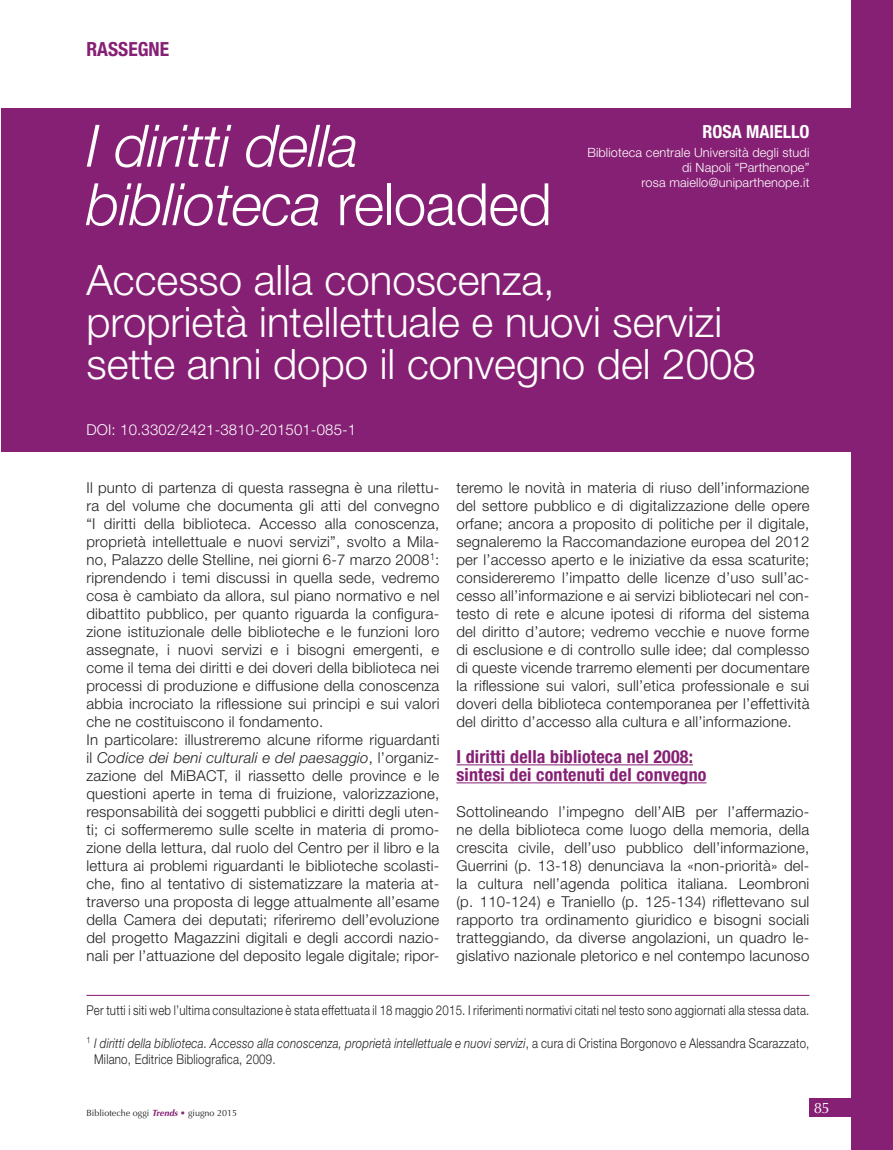
<style>
.page{position:relative;width:893px;height:1150px;background:#fff}
.page>*{position:absolute;margin:0;border:0;box-sizing:border-box;transform-origin:0 0}
.t1{font:italic 300 58.5px/58.5px "Helvetica Neue LT Std";letter-spacing:-.01em;color:#fff}
.t2{font:300 42px/42px "Helvetica Neue LT Std";color:#fff}
.t3{font:700 condensed 19.5px "Helvetica Neue LT Std";color:#862074}
.t4{font:700 condensed 18px/18px "Helvetica Neue LT Std";letter-spacing:.01em;color:#862074}
.t5{font:700 condensed 18px "Helvetica Neue LT Std";color:#fff}
.t6{font:300 15px/18px "Helvetica Neue LT Std";letter-spacing:.015em;color:#231f20;text-align:justify}
.t7{font:300 15px "Helvetica Neue LT Std";letter-spacing:.01em;color:#fff}
.t8{font:15px "Optima";color:#fff}
.t9{font:italic 300 13.5px/16.5px "Helvetica Neue LT Std";letter-spacing:.02em;color:#231f20;scale:.85 1}
.t10{font:300 13.5px "Helvetica Neue LT Std";letter-spacing:.02em;color:#231f20;scale:.85 1}
.t11{font:300 12.75px/15px "Helvetica Neue LT Std";letter-spacing:.01em;color:#fff;text-align:right}
.t12{font:9px "Optima";color:#231f20}
.s1{font-style:normal}
.s2{font-style:italic}
.s3{font-weight:700;font-style:italic;color:#862074}
.s4{font-weight:700;color:#862074}
</style>
<div class="page">
<div style="left:809px;top:1098px;width:84px;height:18px;background:#862074"></div>
<div style="left:852px;top:0;width:41px;height:1149px;background:#862074"></div>
<hr style="left:456px;top:764px;width:237px;height:1px;background:#862074">
<hr style="left:456px;top:782px;width:250px;height:1px;background:#862074">
<hr style="left:86px;top:994px;width:723px;height:1px;background:#862074">
<div style="left:1px;top:108px;width:854px;height:343px;background:#862074"></div>
<h3 class="t3" style="left:86px;top:38px;width:53px">rassegne</h3>
<h1 class="t1" style="left:86px;top:116px;width:467px">I diritti della biblioteca <span class="s1">reloaded</span></h1>
<p class="t5" style="left:702px;top:120px;width:11px">ROSA</p>
<p class="t5" style="left:746px;top:120px;width:64px">MAIELLO</p>
<p class="t11" style="left:587px;top:145px;width:224px">Biblioteca centrale Università degli studi di Napoli “Parthenope”<br>rosa maiello@uniparthenope.it</p>
<h2 class="t2" style="left:86px;top:258px;width:671px">Accesso alla conoscenza,<br>proprietà intellettuale e nuovi servizi sette anni dopo il convegno del 2008</h2>
<p class="t7" style="left:86px;top:420px;width:271px">DOI: 10.3302/2421-3810-201501-085-1</p>
<p class="t6" style="left:86px;top:478px;width:354px;text-align:left">Il punto di partenza di questa rassegna è una rilettu&shy;ra del volume che documenta gli atti del convegno “I diritti della biblioteca. Accesso alla conoscenza, proprietà intellettuale e nuovi servizi”, svolto a Mila&shy;no, Palazzo delle Stelline, nei giorni 6-7 marzo 2008<sup>1</sup>: riprendendo i temi discussi in quella sede, vedremo cosa è cambiato da allora, sul piano normativo e nel dibattito pubblico, per quanto riguarda la configura&shy;zione istituzionale delle biblioteche e le funzioni loro assegnate, i nuovi servizi e i bisogni emergenti, e come il tema dei diritti e dei doveri della biblioteca nei processi di produzione e diffusione della conoscenza abbia incrociato la riflessione sui principi e sui valori che ne costituiscono il fondamento.<br>In particolare: illustreremo alcune riforme riguardanti il <span class="s2">Codice dei beni culturali e del paesaggio</span>, l’organiz&shy;zazione del MiBACT, il riassetto delle province e le questioni aperte in tema di fruizione, valorizzazione, responsabilità dei soggetti pubblici e diritti degli uten&shy;ti; ci soffermeremo sulle scelte in materia di promo&shy;zione della lettura, dal ruolo del Centro per il libro e la lettura ai problemi riguardanti le biblioteche scolasti&shy;che, fino al tentativo di sistematizzare la materia at&shy;traverso una proposta di legge attualmente all’esame della Camera dei deputati; riferiremo dell’evoluzione del progetto Magazzini digitali e degli accordi nazio&shy;nali per l’attuazione del deposito legale digitale; ripor-</p>
<p class="t6" style="left:456px;top:478px;width:354px">teremo le novità in materia di riuso dell’informazione del settore pubblico e di digitalizzazione delle opere orfane; ancora a proposito di politiche per il digitale, segnaleremo la Raccomandazione europea del 2012 per l’accesso aperto e le iniziative da essa scaturite; considereremo l’impatto delle licenze d’uso sull’ac&shy;cesso all’informazione e ai servizi bibliotecari nel con&shy;testo di rete e alcune ipotesi di riforma del sistema del diritto d’autore; vedremo vecchie e nuove forme di esclusione e di controllo sulle idee; dal complesso di queste vicende trarremo elementi per documentare la riflessione sui valori, sull’etica professionale e sui doveri della biblioteca contemporanea per l’effettività del diritto d’accesso alla cultura e all’informazione.</p>
<p class="t4" style="left:456px;top:747px;width:252px">I diritti della biblioteca nel 2008: sintesi dei contenuti del convegno</p>
<p class="t6" style="left:456px;top:802px;width:354px">Sottolineando l’impegno dell’AIB per l’affermazio&shy;ne della biblioteca come luogo della memoria, della crescita civile, dell’uso pubblico dell’informazione, Guerrini (p. 13-18) denunciava la «non-priorità» del&shy;la cultura nell’agenda politica italiana. Leombroni (p. 110-124) e Traniello (p. 125-134) riflettevano sul rapporto tra ordinamento giuridico e bisogni sociali tratteggiando, da diverse angolazioni, un quadro le&shy;gislativo nazionale pletorico e nel contempo lacunoso</p>
<p class="t10" style="left:86px;top:1001px;width:852px">Per tutti i siti web l’ultima consultazione è stata effettuata il 18 maggio 2015. I riferimenti normativi citati nel testo sono aggiornati alla stessa data.</p>
<p class="t9" style="left:94px;top:1034px;width:843px;text-indent:-8px"><sup>1</sup> I diritti della biblioteca. Accesso alla conoscenza, proprietà intellettuale e nuovi servizi<span class="s1">, a cura di Cristina Borgonovo e Alessandra Scarazzato,<br>Milano, Editrice Bibliografica, 2009.</span></p>
<p class="t12" style="left:86px;top:1107px;width:152px">Biblioteche oggi <span class="s3">Trends</span> <span class="s4">•</span> giugno 2015</p>
<p class="t8" style="left:814px;top:1098px;width:18px">85</p>
</div>
